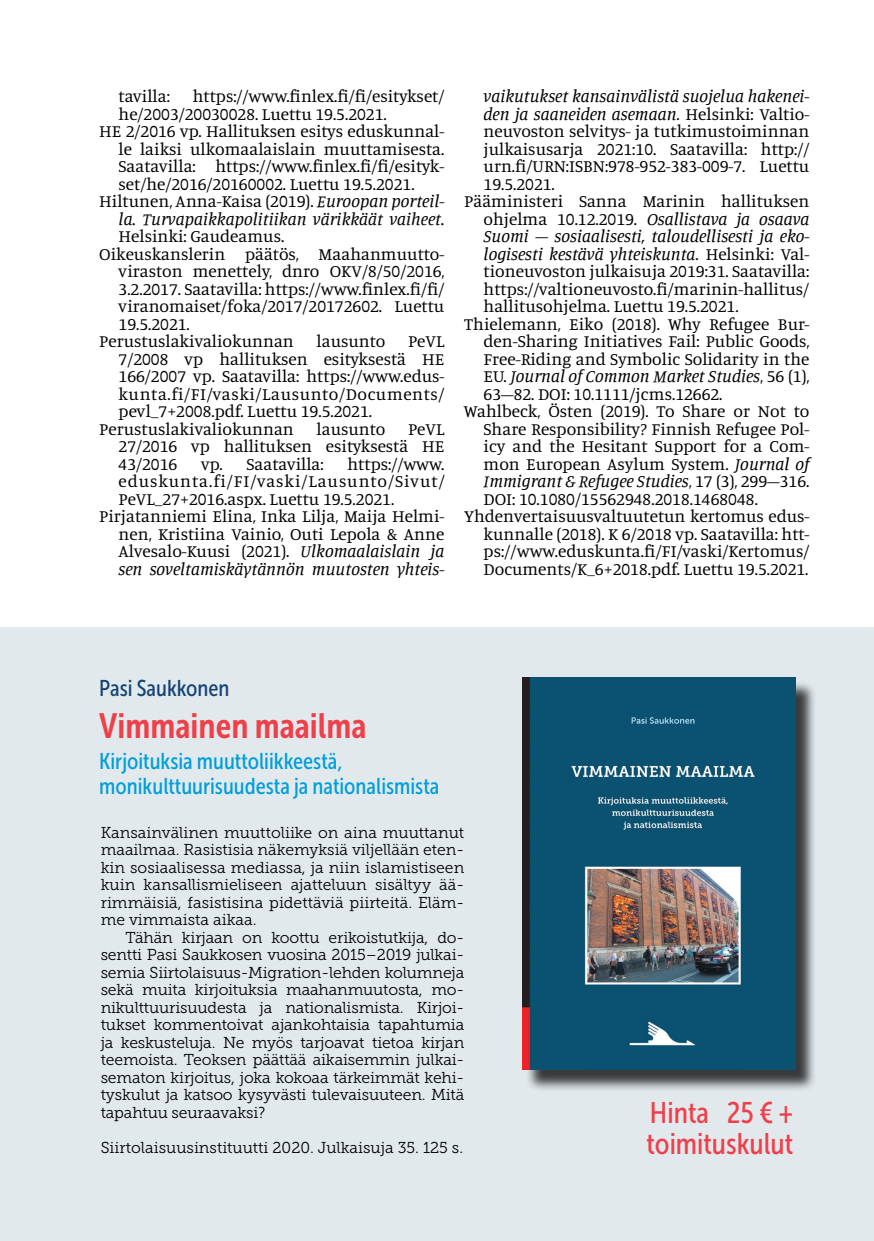
<style>
.page{position:relative;width:874px;height:1241px;background:#fff}
.page>*{position:absolute;margin:0;border:0;box-sizing:border-box;transform-origin:0 0}
.t1{font:35px "Museo Sans Cond 700";color:#ef404a}
.t2{font:29.75px/31.5px "Museo Sans Cond 500";color:#ef404a}
.t3{font:22.75px/24.5px "Museo Sans Cond 500";color:#009edb}
.t4{font:22.75px "Museo Sans Cond 500";color:#154575}
.t5{font:17.5px/17.5px "Manuale";color:#000;text-align:justify}
.t6{font:italic 17.5px "Manuale";color:#000}
.t7{font:17.5px "Manuale";letter-spacing:.035em;color:#000}
.t8{font:17.5px "Manuale";letter-spacing:.055em;color:#000}
.t9{font:15.75px/17.5px "Museo Slab 300";color:#000;text-align:justify}
.s1{font-style:italic}
.s2{font-style:normal}
</style>
<div class="page">
<div style="left:0;top:628px;width:873px;height:612px;background:#e2e9ed"></div>
<div style="left:525px;top:680px;width:292px;height:411px;background:#000;opacity:.75"></div>
<img style="left:522px;top:677px;width:273px;height:392px">
<p class="t5" style="left:118px;top:87px;width:53px">tavilla:</p>
<p class="t5" style="left:193px;top:87px;width:253px">https://www.finlex.fi/fi/esitykset/</p>
<p class="t5" style="left:118px;top:104px;width:269px">he/2003/20030028. Luettu 19.5.2021.</p>
<p class="t5" style="left:99px;top:122px;width:346px">HE 2/2016 vp. Hallituksen esitys eduskunnal-</p>
<p class="t5" style="left:118px;top:139px;width:327px">le laiksi ulkomaalaislain muuttamisesta.</p>
<p class="t5" style="left:118px;top:157px;width:327px">Saatavilla: https://www.finlex.fi/fi/esityk-</p>
<p class="t5" style="left:118px;top:174px;width:297px">set/he/2016/20160002. Luettu 19.5.2021.</p>
<p class="t5" style="left:99px;top:192px;width:346px">Hiltunen, Anna-Kaisa (2019). <span class="s1">Euroopan porteil-</span></p>
<p class="t6" style="left:118px;top:207px;width:327px">la. Turvapaikkapolitiikan värikkäät vaiheet.</p>
<p class="t5" style="left:118px;top:227px;width:167px">Helsinki: Gaudeamus.</p>
<p class="t5" style="left:99px;top:244px;width:346px">Oikeuskanslerin päätös, Maahanmuutto-</p>
<p class="t5" style="left:118px;top:262px;width:327px">viraston menettely, dnro OKV/8/50/2016,</p>
<p class="t5" style="left:118px;top:279px;width:327px">3.2.2017. Saatavilla: https://www.finlex.fi/fi/</p>
<p class="t5" style="left:118px;top:297px;width:327px">viranomaiset/foka/2017/20172602. Luettu</p>
<p class="t5" style="left:118px;top:314px;width:73px">19.5.2021.</p>
<p class="t5" style="left:99px;top:332px;width:196px">Perustuslakivaliokunnan</p>
<p class="t5" style="left:316px;top:332px;width:70px">lausunto</p>
<p class="t5" style="left:408px;top:332px;width:38px">PeVL</p>
<p class="t5" style="left:118px;top:349px;width:327px">7/2008 vp hallituksen esityksestä HE</p>
<p class="t5" style="left:118px;top:367px;width:327px">166/2007 vp. Saatavilla: https://www.edus-</p>
<p class="t7" style="left:118px;top:382px;width:327px">kunta.fi/FI/vaski/Lausunto/Documents/</p>
<p class="t5" style="left:118px;top:402px;width:255px">pevl_7+2008.pdf. Luettu 19.5.2021.</p>
<p class="t5" style="left:99px;top:419px;width:196px">Perustuslakivaliokunnan</p>
<p class="t5" style="left:316px;top:419px;width:70px">lausunto</p>
<p class="t5" style="left:118px;top:419px;width:327px;text-indent:289px">PeVL 27/2016 vp hallituksen esityksestä HE 43/2016</p>
<p class="t5" style="left:201px;top:454px;width:124px">vp. Saatavilla:</p>
<p class="t5" style="left:347px;top:454px;width:98px">https://www.</p>
<p class="t8" style="left:118px;top:470px;width:327px">eduskunta.fi/FI/vaski/Lausunto/Sivut/</p>
<p class="t5" style="left:118px;top:489px;width:277px">PeVL_27+2016.aspx. Luettu 19.5.2021.</p>
<p class="t5" style="left:99px;top:507px;width:346px">Pirjatanniemi Elina, Inka Lilja, Maija Helmi-</p>
<p class="t5" style="left:118px;top:524px;width:327px">nen, Kristiina Vainio, Outi Lepola &amp; Anne</p>
<p class="t5" style="left:118px;top:542px;width:327px">Alvesalo-Kuusi (2021). <span class="s1">Ulkomaalaislain ja</span></p>
<p class="t6" style="left:118px;top:557px;width:327px">sen soveltamiskäytännön muutosten yhteis-</p>
<p class="t6" style="left:483px;top:85px;width:327px">vaikutukset kansainvälistä suojelua hakenei-</p>
<p class="t6" style="left:483px;top:102px;width:327px">den ja saaneiden asemaan<span class="s2">. Helsinki: Valtio-</span></p>
<p class="t5" style="left:483px;top:122px;width:327px">neuvoston selvitys- ja tutkimustoiminnan</p>
<p class="t5" style="left:483px;top:139px;width:327px">julkaisusarja 2021:10. Saatavilla: http://</p>
<p class="t5" style="left:483px;top:157px;width:327px">urn.fi/URN:ISBN:978-952-383-009-7. Luettu</p>
<p class="t5" style="left:483px;top:174px;width:73px">19.5.2021.</p>
<p class="t5" style="left:464px;top:192px;width:346px">Pääministeri Sanna Marinin hallituksen</p>
<p class="t6" style="left:483px;top:207px;width:327px"><span class="s2">ohjelma 10.12.2019.</span> Osallistava ja osaava</p>
<p class="t6" style="left:483px;top:225px;width:327px">Suomi – sosiaalisesti, taloudellisesti ja eko-</p>
<p class="t6" style="left:483px;top:242px;width:327px">logisesti kestävä yhteiskunta<span class="s2">. Helsinki: Val-</span></p>
<p class="t5" style="left:483px;top:262px;width:327px">tioneuvoston julkaisuja 2019:31. Saatavilla:</p>
<p class="t5" style="left:483px;top:279px;width:327px">https://valtioneuvosto.fi/marinin-hallitus/</p>
<p class="t5" style="left:483px;top:297px;width:256px">hallitusohjelma. Luettu 19.5.2021.</p>
<p class="t5" style="left:464px;top:314px;width:346px">Thielemann, Eiko (2018). Why Refugee Bur-</p>
<p class="t5" style="left:483px;top:332px;width:327px">den-Sharing Initiatives Fail: Public Goods,</p>
<p class="t5" style="left:483px;top:349px;width:327px">Free-Riding and Symbolic Solidarity in the</p>
<p class="t6" style="left:483px;top:365px;width:327px"><span class="s2">EU.</span> Journal of Common Market Studies<span class="s2">, 56 (1),</span></p>
<p class="t5" style="left:483px;top:384px;width:240px">63–82. DOI: 10.1111/jcms.12662.</p>
<p class="t5" style="left:464px;top:402px;width:346px">Wahlbeck, Östen (2019). To Share or Not to</p>
<p class="t5" style="left:483px;top:419px;width:327px">Share Responsibility? Finnish Refugee Pol-</p>
<p class="t5" style="left:483px;top:437px;width:327px">icy and the Hesitant Support for a Com-</p>
<p class="t5" style="left:483px;top:454px;width:327px">mon European Asylum System. <span class="s1">Journal of</span></p>
<p class="t6" style="left:483px;top:470px;width:327px">Immigrant &amp; Refugee Studies<span class="s2">, 17 (3), 299–316.</span></p>
<p class="t5" style="left:483px;top:489px;width:276px">DOI: 10.1080/15562948.2018.1468048.</p>
<p class="t5" style="left:464px;top:507px;width:346px">Yhdenvertaisuusvaltuutetun kertomus edus-</p>
<p class="t5" style="left:483px;top:524px;width:327px">kunnalle (2018). K 6/2018 vp. Saatavilla: htt-</p>
<p class="t5" style="left:483px;top:542px;width:327px">ps://www.eduskunta.fi/FI/vaski/Kertomus/</p>
<p class="t5" style="left:483px;top:559px;width:326px">Documents/K_6+2018.pdf. Luettu 19.5.2021.</p>
<h3 class="t4" style="left:99px;top:675px;width:132px">Pasi Saukkonen</h3>
<h1 class="t1" style="left:99px;top:706px;width:269px">Vimmainen maailma</h1>
<h3 class="t3" style="left:99px;top:749px;width:341px">Kirjoituksia muuttoliikkeestä, monikulttuurisuudesta ja nationalismista</h3>
<p class="t9" style="left:101px;top:823px;width:365px">Kansainvälinen muuttoliike on aina muuttanut maailmaa. Rasistisia näkemyksiä viljellään eten&shy;kin sosiaalisessa mediassa, ja niin islamistiseen kuin kansallismieliseen ajatteluun sisältyy ää&shy;rimmäisiä, fasistisina pidettäviä piirteitä. Eläm&shy;me vimmaista aikaa.</p>
<p class="t9" style="left:101px;top:928px;width:365px;text-indent:25px">Tähän kirjaan on koottu erikoistutkija, do&shy;sentti Pasi Saukkosen vuosina 2015–2019 julkai&shy;semia Siirtolaisuus-Migration-lehden kolumneja sekä muita kirjoituksia maahanmuutosta, mo&shy;nikulttuurisuudesta ja nationalismista. Kirjoi&shy;tukset kommentoivat ajankohtaisia tapahtumia ja keskusteluja. Ne myös tarjoavat tietoa kirjan teemoista. Teoksen päättää aikaisemmin julkai&shy;sematon kirjoitus, joka kokoaa tärkeimmät kehi&shy;tyskulut ja katsoo kysyvästi tulevaisuuteen. Mitä tapahtuu seuraavaksi?</p>
<p class="t9" style="left:101px;top:1138px;width:364px">Siirtolaisuusinstituutti 2020. Julkaisuja 35. 125 s.</p>
<h2 class="t2" style="left:646px;top:1096px;width:148px">Hinta 25 € + toimituskulut</h2>
</div>
